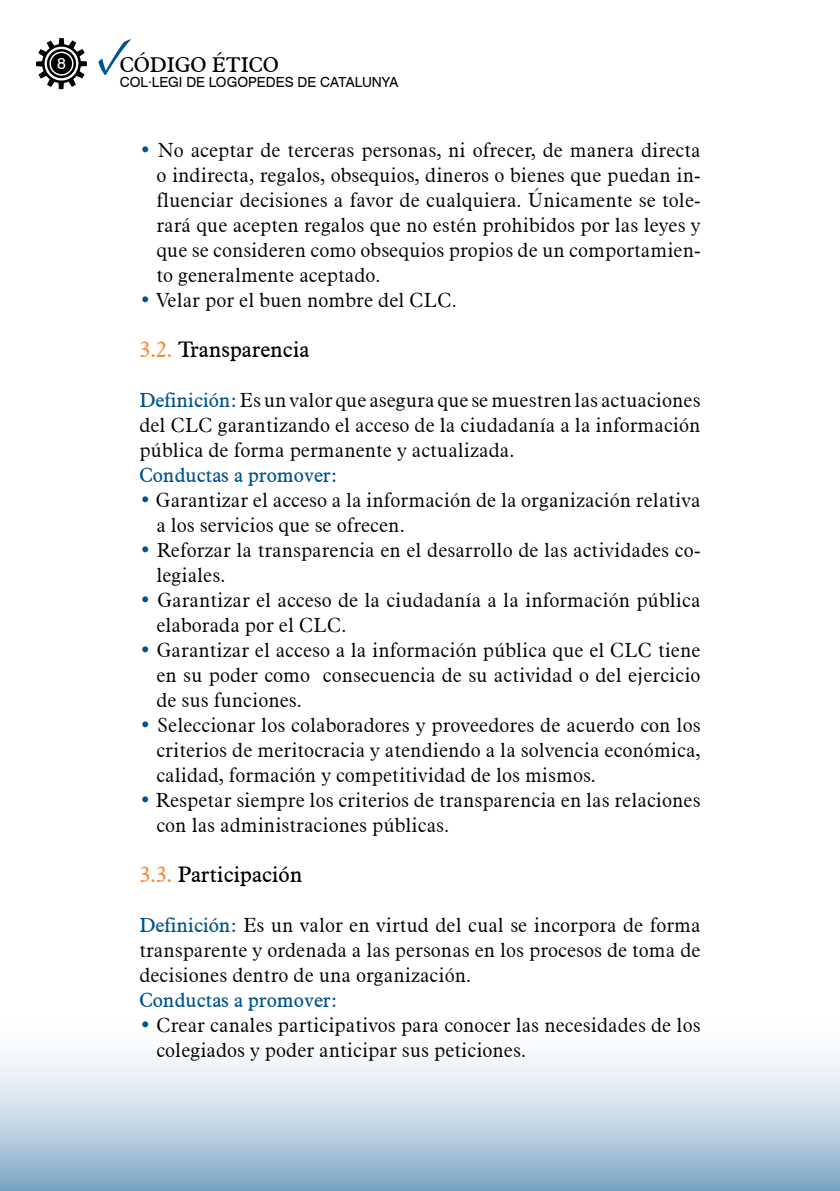
<style>
.page{position:relative;width:840px;height:1191px;background:#fff}
.page>*{position:absolute;margin:0;border:0;box-sizing:border-box;transform-origin:0 0}
.subtitol_CodiECLC{font:22px "Aldine 721 BT";color:#000}
.t1{font:21px "Aldine 721 BT";color:#000}
.text_CodiECLC_es{font:300 20px/25px "Aldine 721 BT";color:#000;text-align:justify}
.text_CodiECLC_es-2{font:20px "Aldine 721 BT";color:#00538e}
.t2{font:16px "Swiss 721 BT";color:#fff}
.t3{font:14px "Swiss 721 BT";color:#000}
.s1{font-family:"Minion Pro";font-size:53.2px;color:#00538e}
.s2{color:#00538e}
.s3{color:#fa8a3b}
.s4{font-weight:400;color:#00538e}
</style>
<div class="page">
<svg style="left:36px;top:38px;width:51px;height:51px"></svg>
<svg style="left:0;top:1056px;width:839px;height:135px;background:#c0d4e2"></svg>
<p class="t2" style="left:57px;top:54px;width:10px">8</p>
<p class="t1" style="left:96px;top:51px;width:184px"><span class="s1">✓</span>CÓDIGO ÉTICO</p>
<p class="t3" style="left:120px;top:73px;width:280px">COL·LEGI DE LOGOPEDES DE CATALUNYA</p>
<p class="text_CodiECLC_es" style="left:156px;top:137px;width:545px;text-indent:-17px"><span class="s2">•</span> No aceptar de terceras personas, ni ofrecer, de manera directa o indirecta, regalos, obsequios, dineros o bienes que puedan in&shy;fluenciar decisiones a favor de cualquiera. Únicamente se tole&shy;rará que acepten regalos que no estén prohibidos por las leyes y que se consideren como obsequios propios de un comportamien&shy;to generalmente aceptado.</p>
<p class="text_CodiECLC_es" style="left:139px;top:287px;width:319px"><span class="s2">•</span> Velar por el buen nombre del CLC.</p>
<p class="subtitol_CodiECLC" style="left:139px;top:336px;width:171px"><span class="s3">3.2.</span> Transparencia</p>
<p class="text_CodiECLC_es" style="left:139px;top:387px;width:562px"><span class="s4">Definición:</span> Es un valor que asegura que se muestren las actuaciones del CLC garantizando el acceso de la ciudadanía a la información pública de forma permanente y actualizada.</p>
<p class="text_CodiECLC_es-2" style="left:139px;top:463px;width:199px">Conductas a promover:</p>
<p class="text_CodiECLC_es" style="left:156px;top:487px;width:545px;text-indent:-17px"><span class="s2">•</span> Garantizar el acceso a la información de la organización relativa a los servicios que se ofrecen.</p>
<p class="text_CodiECLC_es" style="left:156px;top:537px;width:545px;text-indent:-17px"><span class="s2">•</span> Reforzar la transparencia en el desarrollo de las actividades co&shy;legiales.</p>
<p class="text_CodiECLC_es" style="left:156px;top:587px;width:545px;text-indent:-17px"><span class="s2">•</span> Garantizar el acceso de la ciudadanía a la información pública elaborada por el CLC.</p>
<p class="text_CodiECLC_es" style="left:156px;top:637px;width:545px;text-indent:-17px"><span class="s2">•</span> Garantizar el acceso a la información pública que el CLC tiene en su poder como consecuencia de su actividad o del ejercicio de sus funciones.</p>
<p class="text_CodiECLC_es" style="left:156px;top:712px;width:545px;text-indent:-17px"><span class="s2">•</span> Seleccionar los colaboradores y proveedores de acuerdo con los criterios de meritocracia y atendiendo a la solvencia económica, calidad, formación y competitividad de los mismos.</p>
<p class="text_CodiECLC_es" style="left:156px;top:787px;width:545px;text-indent:-17px"><span class="s2">•</span> Respetar siempre los criterios de transparencia en las relaciones con las administraciones públicas.</p>
<p class="subtitol_CodiECLC" style="left:139px;top:861px;width:165px"><span class="s3">3.3.</span> Participación</p>
<p class="text_CodiECLC_es" style="left:139px;top:912px;width:562px"><span class="s4">Definición:</span> Es un valor en virtud del cual se incorpora de forma transparente y ordenada a las personas en los procesos de toma de decisiones dentro de una organización.</p>
<p class="text_CodiECLC_es-2" style="left:139px;top:988px;width:199px">Conductas a promover:</p>
<p class="text_CodiECLC_es" style="left:156px;top:1012px;width:545px;text-indent:-17px"><span class="s2">•</span> Crear canales participativos para conocer las necesidades de los colegiados y poder anticipar sus peticiones.</p>
</div>
